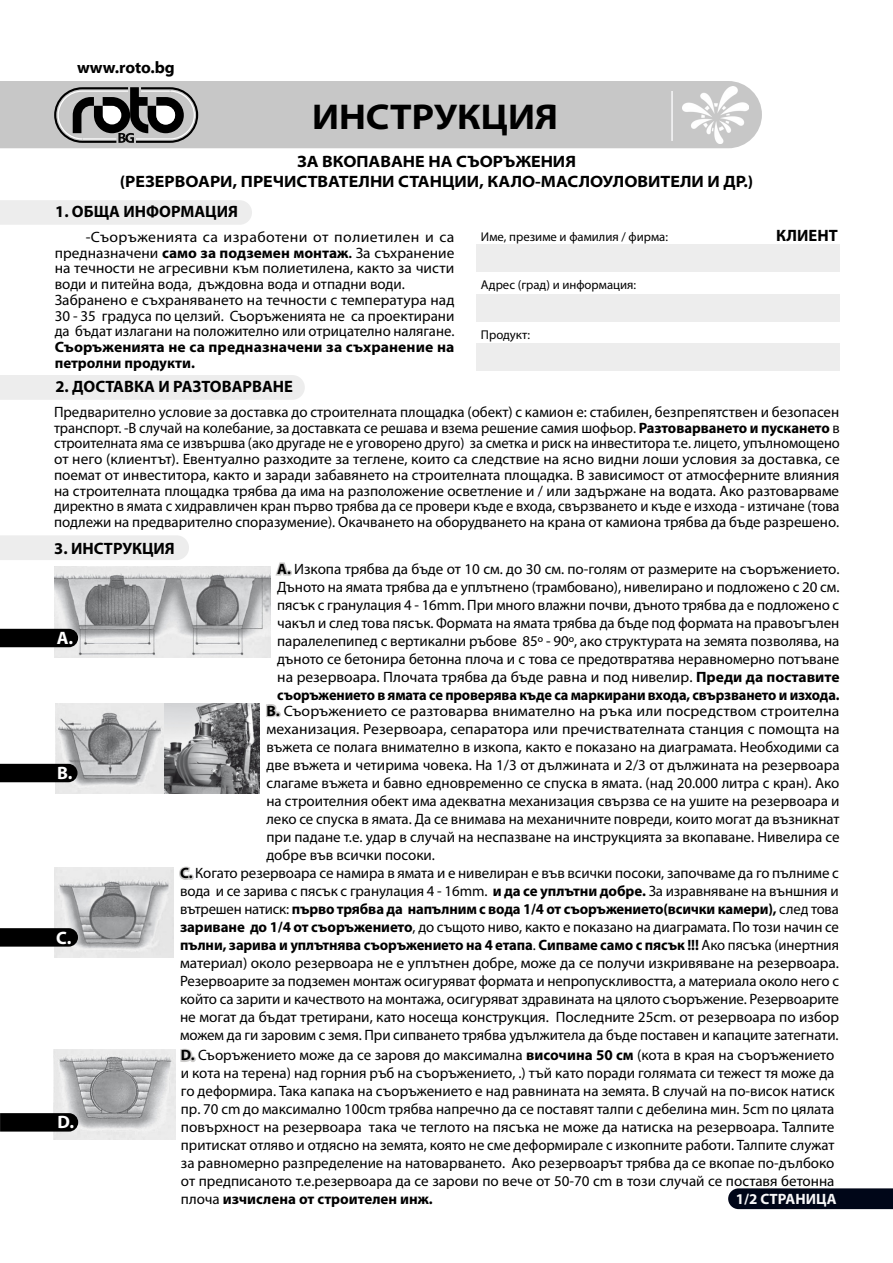
<style>
.page{position:relative;width:893px;height:1263px;background:#fff}
.page>*{position:absolute;margin:0;border:0;box-sizing:border-box;transform-origin:0 0}
.t1{font:700 semi-expanded 36px "Myriad Pro";color:#000}
.t2{font:700 18px "Myriad Pro";color:#fff}
.t3{font:700 semi-expanded 16.5px/19.8px "Myriad Pro";color:#000;text-align:center}
.t4{font:700 16.5px "Myriad Pro";color:#000}
.t5{font:700 16.5px "Myriad Web Pro";color:#000}
.t6{font:15px/18px "Myriad Pro";color:#000;text-align:justify}
.t7{font:15px/18px "Myriad Pro";color:#000;scale:1.05 1}
.t8{font:700 15px/15.8px "Myriad Pro";letter-spacing:.005em;color:#000;scale:1.04 1}
.t9{font:700 15px "Myriad Pro";color:#f8f8f9}
.t10{font:12.75px "Myriad Pro";color:#000}
.s1{font-weight:700}
.s2{font-weight:600}
</style>
<div class="page">
<div style="left:0;top:81px;width:762px;height:67px;background:#c7c7c7"></div>
<div style="left:0;top:375px;width:305px;height:25px;background:#ededed"></div>
<div style="left:0;top:535px;width:189px;height:25px;background:#ededed"></div>
<div style="left:0;top:200px;width:252px;height:25px;background:#ededed"></div>
<svg style="left:54px;top:87px;width:144px;height:56px;background:#808080"></svg>
<img style="left:682px;top:86px;width:67px;height:58px">
<hr style="left:671px;top:91px;width:2px;height:50px;background:#f8f8f9">
<div style="left:476px;top:244px;width:363px;height:28px;background:#ededed"></div>
<div style="left:476px;top:294px;width:363px;height:28px;background:#ededed"></div>
<div style="left:476px;top:344px;width:363px;height:27px;background:#ededed"></div>
<img style="left:54px;top:566px;width:216px;height:91px">
<svg style="left:0;top:629px;width:78px;height:18px"></svg>
<svg style="left:275px;top:562px;width:17px;height:14px"></svg>
<img style="left:55px;top:704px;width:204px;height:90px">
<svg style="left:266px;top:704px;width:15px;height:14px"></svg>
<img style="left:55px;top:867px;width:118px;height:90px">
<svg style="left:0;top:764px;width:78px;height:18px"></svg>
<svg style="left:0;top:928px;width:78px;height:19px"></svg>
<svg style="left:179px;top:866px;width:15px;height:14px"></svg>
<img style="left:54px;top:1050px;width:121px;height:90px">
<svg style="left:0;top:1113px;width:78px;height:18px"></svg>
<svg style="left:180px;top:1048px;width:16px;height:14px"></svg>
<div style="left:728px;top:1188px;width:165px;height:21px;background:#000618"></div>
<p class="t5" style="left:77px;top:59px;width:99px">www.roto.bg</p>
<h1 class="t1" style="left:312px;top:93px;width:248px">ИНСТРУКЦИЯ</h1>
<p class="t3" style="left:120px;top:151px;width:635px">ЗА ВКОПАВАНЕ НА СЪОРЪЖЕНИЯ<br>(РЕЗЕРВОАРИ, ПРЕЧИСТВАТЕЛНИ СТАНЦИИ, КАЛО-МАСЛОУЛОВИТЕЛИ И ДР.)</p>
<p class="t4" style="left:55px;top:201px;width:184px">1. ОБЩА ИНФОРМАЦИЯ</p>
<p class="t7" style="left:55px;top:229px;width:382px;line-height:15.8px;text-indent:31px">-Съоръженията са изработени от полиетилен и са предназначени <span class="s1">само за подземен монтаж</span><span class="s2">.</span> За съхранение на течности не агресивни към полиетилена, както за чисти води и питейна вода, дъждовна вода и отпадни води.<br>Забранено е съхраняването на течности с температура над 30 - 35 градуса по целзий. Съоръженията не са проектирани да бъдат излагани на положително или отрицателно налягане.</p>
<p class="t8" style="left:55px;top:339px;width:386px">Съоръженията не са предназначени за съхранение на петролни продукти.</p>
<p class="t4" style="left:56px;top:376px;width:239px">2. ДОСТАВКА И РАЗТОВАРВАНЕ</p>
<p class="t10" style="left:481px;top:229px;width:189px">Име, презиме и фамилия / фирма:</p>
<p class="t10" style="left:481px;top:277px;width:157px">Адрес (град) и информация:</p>
<p class="t10" style="left:481px;top:327px;width:51px">Продукт:</p>
<p class="t4" style="left:776px;top:225px;width:63px">КЛИЕНТ</p>
<p class="t6" style="left:54px;top:404px;width:787px;line-height:15.8px">Предварително условие за доставка до строителната площадка (обект) с камион е: стабилен, безпрепятствен и безопасен транспорт. -В случай на колебание, за доставката се решава и взема решение самия шофьор. <span class="s1">Разтоварването и пускането</span> в строителната яма се извършва (ако другаде не е уговорено друго) за сметка и риск на инвеститора т.е. лицето, упълномощено от него (клиентът). Евентуално разходите за теглене, които са следствие на ясно видни лоши условия за доставка, се поемат от инвеститора, както и заради забавянето на строителната площадка. В зависимост от атмосферните влияния на строителната площадка трябва да има на разположение осветление и / или задържане на водата. Ако разтоварваме директно в ямата с хидравличен кран първо трябва да се провери къде е входа, свързването и къде е изхода - изтичане (това подлежи на предварително споразумение). Окачването на оборудването на крана от камиона трябва да бъде разрешено.</p>
<p class="t4" style="left:54px;top:538px;width:122px">3. ИНСТРУКЦИЯ</p>
<p class="t2" style="left:57px;top:626px;width:18px">А.</p>
<p class="t2" style="left:57px;top:761px;width:17px">B.</p>
<p class="t2" style="left:56px;top:926px;width:17px">C.</p>
<p class="t2" style="left:58px;top:1110px;width:18px">D.</p>
<p class="t6" style="left:277px;top:560px;width:564px"><span class="s1">A.</span> Изкопа трябва да бъде от 10 см. до 30 см. по-голям от размерите на съоръжението.<br>Дъното на ямата трябва да е уплътнено (трамбовано), нивелирано и подложено с 20 см. пясък с гранулация 4 - 16mm. При много влажни почви, дъното трябва да е подложено с чакъл и след това пясък. Формата на ямата трябва да бъде под формата на правоъгълен паралелепипед с вертикални ръбове 85º - 90º, ако структурата на земята позволява, на дъното се бетонира бетонна плоча и с това се предотвратява неравномерно потъване на резервоара. Плочата трябва да бъде равна и под нивелир. <span class="s1">Преди да поставите съоръжението в ямата се проверява къде са маркирани входа, свързването и изхода.</span></p>
<p class="t7" style="left:266px;top:701px;width:547px;text-align:justify"><span class="s1">B.</span> Съоръжението се разтоварва внимателно на ръка или посредством строителна механизация. Резервоара, сепаратора или пречиствателната станция с помощта на въжета се полага внимателно в изкопа, както е показано на диаграмата. Необходими са две въжета и четирима човека. На 1/3 от дължината и 2/3 от дължината на резервоара слагаме въжета и бавно едновременно се спуска в ямата. (над 20.000 литра с кран). Ако на строителния обект има адекватна механизация свързва се на ушите на резервоара и леко се спуска в ямата. Да се внимава на механичните повреди, които могат да възникнат при падане т.е. удар в случай на неспазване на инструкцията за вкопаване. Нивелира се добре във всички посоки.</p>
<p class="t6" style="left:180px;top:864px;width:661px"><span class="s1">C.</span> Когато резервоара се намира в ямата и е нивелиран е във всички посоки, започваме да го пълниме с вода и се зарива с пясък с гранулация 4 - 16mm. <span class="s1">и да се уплътни добре.</span> За изравняване на външния и вътрешен натиск: <span class="s1">първо трябва да напълним с вода 1/4 от съоръжението(всички камери),</span> след това <span class="s1">зариване до 1/4 от съоръжението</span>, до същото ниво, както е показано на диаграмата. По този начин се <span class="s1">пълни, зарива и уплътнява съоръжението на 4 етапа</span>. <span class="s1">Сипваме само с пясък !!!</span> Ако пясъка (инертния материал) около резервоара не е уплътнен добре, може да се получи изкривяване на резервоара.<br>Резервоарите за подземен монтаж осигуряват формата и непропускливостта, а материала около него с който са зарити и качеството на монтажа, осигуряват здравината на цялото съоръжение. Резервоарите не могат да бъдат третирани, като носеща конструкция. Последните 25cm. от резервоара по избор можем да ги заровим с земя. При сипването трябва удължитела да бъде поставен и капаците затегнати.</p>
<p class="t6" style="left:181px;top:1046px;width:655px"><span class="s1">D.</span> Съоръжението може да се заровя до максимална <span class="s1">височина 50 см</span> (кота в края на съоръжението и кота на терена) над горния ръб на съоръжението, .) тъй като поради голямата си тежест тя може да го деформира. Така капака на съоръжението е над равнината на земята. В случай на по-висок натиск пр. 70 cm до максимално 100cm трябва напречно да се поставят талпи с дебелина мин. 5cm по цялата повърхност на резервоара така че теглото на пясъка не може да натиска на резервоара. Талпите притискат отляво и отдясно на земята, която не сме деформирале с изкопните работи. Талпите служат за равномерно разпределение на натоварването. Ако резервоарът трябва да се вкопае по-дълбоко от предписаното т.е.резервоара да се зарови по вече от 50-70 cm в този случай се поставя бетонна плоча <span class="s1">изчислена от строителен инж.</span></p>
<p class="t9" style="left:736px;top:1189px;width:102px">1/2 СТРАНИЦА</p>
</div>
